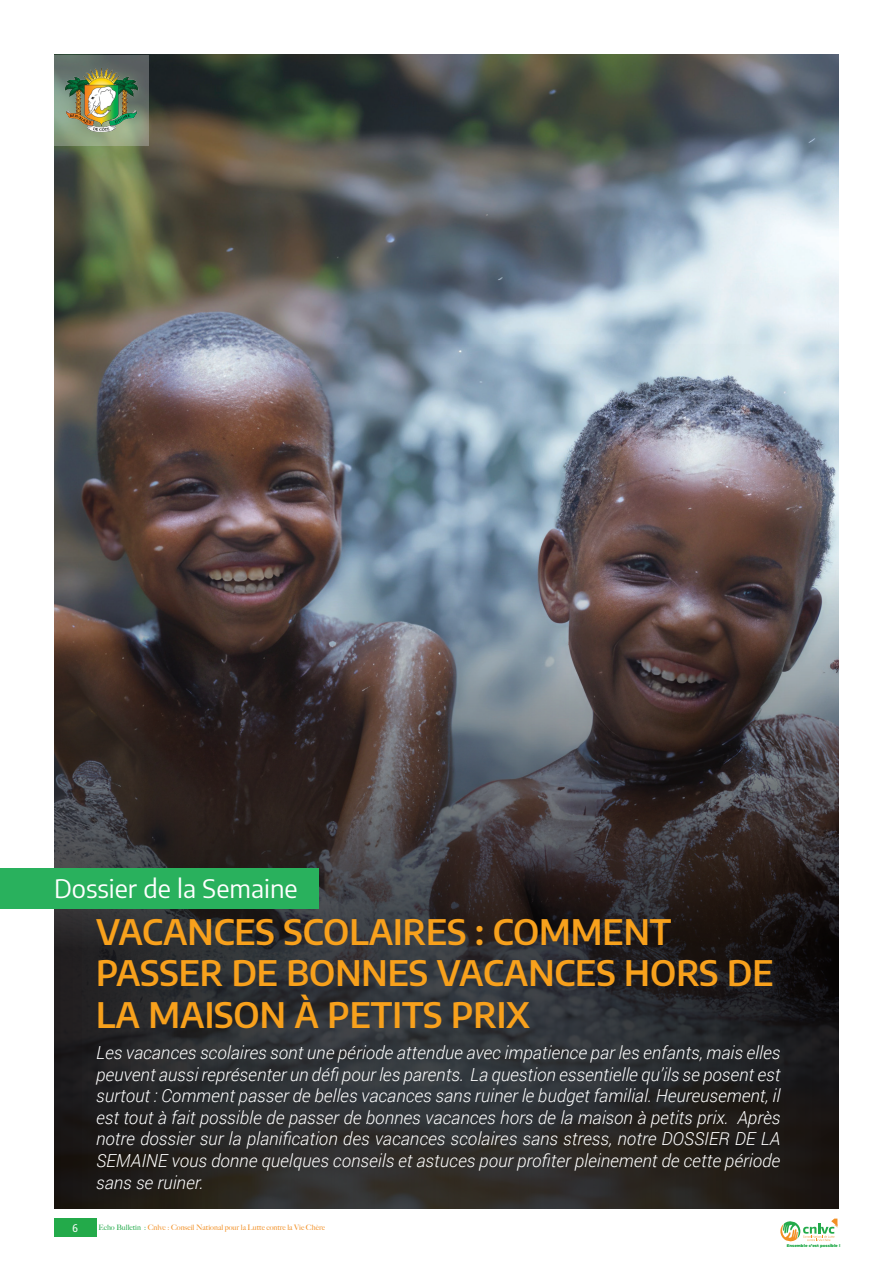
<style>
.page{position:relative;width:893px;height:1263px;background:#fff}
.page>*{position:absolute;margin:0;border:0;box-sizing:border-box;transform-origin:0 0}
.t1{font:600 34.5px/41.4px "Encode Sans";color:#f8a11c}
.t2{font:25.5px "Encode Sans";color:#fff}
.t3{font:italic 300 18px/21.6px "Roboto";color:#fff;text-align:justify}
.t4{font:500 10.5px "Encode Sans Compressed";color:#fff}
.t5{font:500 7.5px "Big Caslon";color:#f28f23}
.t6{font:900 3.9px "Montserrat";color:#23aa4a}
.s1{color:#23aa4a}
</style>
<div class="page">
<div style="left:54px;top:1218px;width:42px;height:19px;background:#23aa4a"></div>
<svg style="left:780px;top:1218px;width:57px;height:24px"></svg>
<img style="left:54px;top:54px;width:785px;height:290px">
<img style="left:54px;top:344px;width:785px;height:864px">
<svg style="left:54px;top:55px;width:95px;height:91px;background:#778675"></svg>
<img style="left:65px;top:69px;width:73px;height:63px">
<div style="left:0;top:868px;width:319px;height:41px;background:#29b15d"></div>
<h2 class="t2" style="left:54px;top:870px;width:245px">Dossier de la Semaine</h2>
<h1 class="t1" style="left:96px;top:909px;width:679px">VACANCES SCOLAIRES : COMMENT<br>PASSER DE BONNES VACANCES HORS DE<br>LA MAISON À PETITS PRIX</h1>
<p class="t3" style="left:96px;top:1041px;width:686px">Les vacances scolaires sont une période attendue avec impatience par les enfants, mais elles peuvent aussi représenter un défi pour les parents. La question essentielle qu’ils se posent est surtout : Comment passer de belles vacances sans ruiner le budget familial. Heureusement, il est tout à fait possible de passer de bonnes vacances hors de la maison à petits prix. Après notre dossier sur la planification des vacances scolaires sans stress, notre DOSSIER DE LA SEMAINE vous donne quelques conseils et astuces pour profiter pleinement de cette période sans se ruiner.</p>
<p class="t4" style="left:72px;top:1221px;width:7px">6</p>
<p class="t5" style="left:98px;top:1221px;width:228px"><span class="s1">Echo Bulletin :</span> Cnlvc : Conseil National pour la Lutte contre la Vie Chère</p>
<p class="t6" style="left:787px;top:1243px;width:55px">Ensemble c’est possible !</p>
</div>
